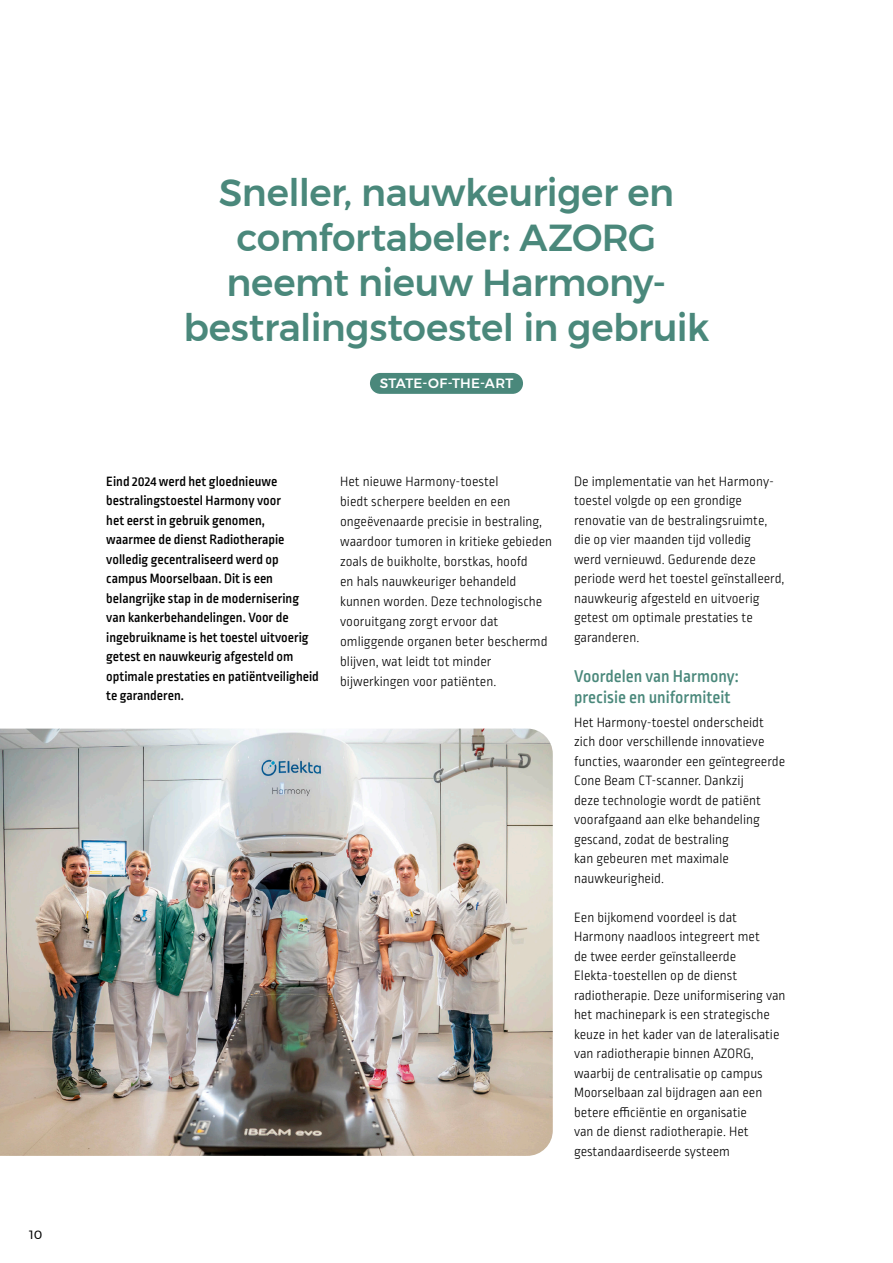
<style>
.page{position:relative;width:893px;height:1263px;background:#fff}
.page>*{position:absolute;margin:0;border:0;box-sizing:border-box;transform-origin:0 0}
.t1{font:500 37.5px/45px "Montserrat";letter-spacing:-.01em;color:#4a887b;text-align:center}
._2025_Tussentitel{font:500 18px/21px "Ropa Mix Pro";color:#4a887b}
._2024_Body{font:300 14.25px/19.5px "Ropa Mix Pro";color:#000}
._2025_Inleiding{font:500 14.25px/19.5px "Ropa Mix Pro";color:#000}
.t2{font:500 13.5px "Montserrat";letter-spacing:.02em;color:#fff}
.t3{font:12px "Montserrat";color:#000}
</style>
<div class="page">
<img style="left:0;top:729px;width:553px;height:427px">
<div style="left:370px;top:373px;width:153px;height:21px;background:#4a887b;border-radius:10px"></div>
<p class="t3" style="left:29px;top:1225px;width:14px">10</p>
<p class="t1" style="left:183px;top:170px;width:528px">Sneller, nauwkeuriger en comfortabeler: AZORG neemt nieuw Harmony&shy;bestralingstoestel in gebruik</p>
<p class="t2" style="left:380px;top:373px;width:135px">STATE-OF-THE-ART</p>
<p class="_2025_Inleiding" style="left:106px;top:472px;width:214px">Eind 2024 werd het gloednieuwe bestralingstoestel Harmony voor<br>het eerst in gebruik genomen,<br>waarmee de dienst Radiotherapie volledig gecentraliseerd werd op campus Moorselbaan. Dit is een belangrijke stap in de modernisering van kankerbehandelingen. Voor de ingebruikname is het toestel uitvoerig getest en nauwkeurig afgesteld om optimale prestaties en patiëntveiligheid te garanderen.</p>
<p class="_2024_Body" style="left:340px;top:472px;width:213px;line-height:20.1px">Het nieuwe Harmony-toestel<br>biedt scherpere beelden en een ongeëvenaarde precisie in bestraling, waardoor tumoren in kritieke gebieden zoals de buikholte, borstkas, hoofd<br>en hals nauwkeuriger behandeld kunnen worden. Deze technologische vooruitgang zorgt ervoor dat omliggende organen beter beschermd blijven, wat leidt tot minder bijwerkingen voor patiënten.</p>
<p class="_2024_Body" style="left:574px;top:472px;width:212px">De implementatie van het Harmony&shy;toestel volgde op een grondige renovatie van de bestralingsruimte, die op vier maanden tijd volledig<br>werd vernieuwd. Gedurende deze periode werd het toestel geïnstalleerd, nauwkeurig afgesteld en uitvoerig getest om optimale prestaties te garanderen.</p>
<p class="_2025_Tussentitel" style="left:574px;top:667px;width:166px">Voordelen van Harmony: precisie en uniformiteit</p>
<p class="_2024_Body" style="left:574px;top:713px;width:213px">Het Harmony-toestel onderscheidt zich door verschillende innovatieve functies, waaronder een geïntegreerde<br>Cone Beam CT-scanner. Dankzij<br>deze technologie wordt de patiënt voorafgaand aan elke behandeling gescand, zodat de bestraling<br>kan gebeuren met maximale nauwkeurigheid.</p>
<p class="_2024_Body" style="left:574px;top:908px;width:213px">Een bijkomend voordeel is dat Harmony naadloos integreert met<br>de twee eerder geïnstalleerde Elekta-toestellen op de dienst radiotherapie. Deze uniformisering van het machinepark is een strategische keuze in het kader van de lateralisatie van radiotherapie binnen AZORG, waarbij de centralisatie op campus Moorselbaan zal bijdragen aan een betere efficiëntie en organisatie<br>van de dienst radiotherapie. Het gestandaardiseerde systeem</p>
</div>
